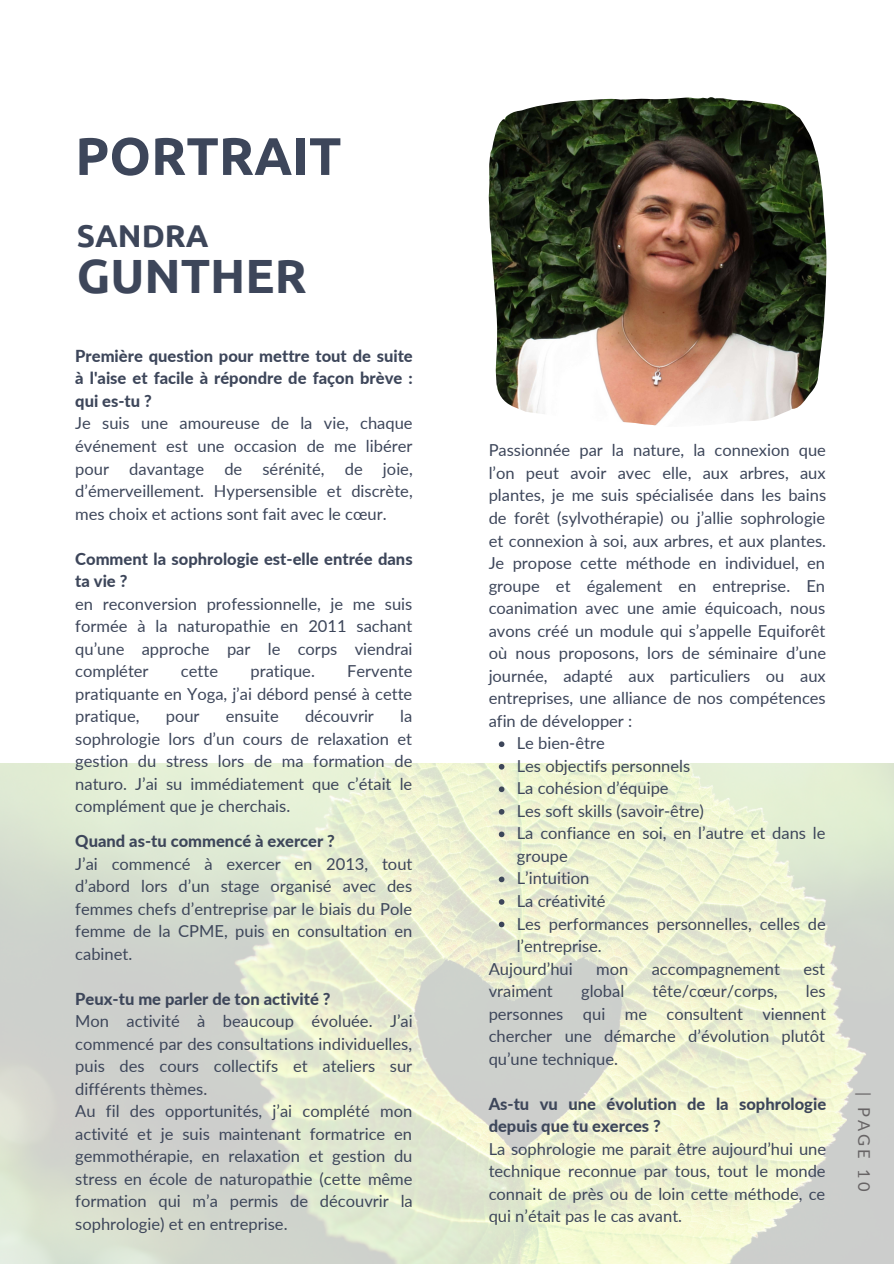
<style>
.page{position:relative;width:894px;height:1264px;background:#fff}
.page>*{position:absolute;margin:0;border:0;box-sizing:border-box;transform-origin:0 0}
.t1{font:700 52.8px "Ubuntu";color:#3d465a}
.t2{font:700 48px "Ubuntu";color:#3d465a}
.t3{font:700 31.5px "Ubuntu";color:#3d465a}
.t4{font:16.5px/22.5px "Lato";color:#3d465a;text-align:justify}
.t5{font:800 16.5px/22.5px "Lato";color:#3d465a}
.t6{font:16.5px "Lato";letter-spacing:.19em;color:#676465}
</style>
<div class="page">
<img style="left:488px;top:97px;width:337px;height:329px">
<img style="left:0;top:763px;width:893px;height:500px">
<svg style="left:498px;top:741px;width:6px;height:6px"></svg>
<svg style="left:498px;top:764px;width:6px;height:5px"></svg>
<svg style="left:498px;top:786px;width:6px;height:6px"></svg>
<svg style="left:498px;top:809px;width:6px;height:5px"></svg>
<svg style="left:498px;top:831px;width:6px;height:6px"></svg>
<svg style="left:498px;top:876px;width:6px;height:6px"></svg>
<svg style="left:498px;top:899px;width:6px;height:5px"></svg>
<svg style="left:498px;top:921px;width:6px;height:6px"></svg>
<p class="t1" style="left:75px;top:126px;width:267px">PORTRAIT</p>
<p class="t3" style="left:77px;top:218px;width:133px">SANDRA</p>
<p class="t2" style="left:77px;top:249px;width:231px">GUNTHER</p>
<p class="t5" style="left:75px;top:344px;width:339px;text-align:justify">Première question pour mettre tout de suite à l'aise et facile à répondre de façon brève : qui es-tu ?</p>
<p class="t4" style="left:75px;top:412px;width:339px">Je suis une amoureuse de la vie, chaque événement est une occasion de me libérer pour davantage de sérénité, de joie, d’émerveillement. Hypersensible et discrète, mes choix et actions sont fait avec le cœur.</p>
<p class="t5" style="left:75px;top:547px;width:339px">Comment la sophrologie est-elle entrée dans ta vie ?</p>
<p class="t4" style="left:75px;top:592px;width:339px">en reconversion professionnelle, je me suis formée à la naturopathie en 2011 sachant qu’une approche par le corps viendrai compléter</p>
<p class="t4" style="left:181px;top:659px;width:39px">cette</p>
<p class="t4" style="left:250px;top:659px;width:66px">pratique.</p>
<p class="t4" style="left:75px;top:659px;width:338px;text-indent:272px">Fervente pratiquante en Yoga, j’ai débord pensé à cette pratique,</p>
<p class="t4" style="left:75px;top:704px;width:338px;text-indent:325px">la sophrologie lors d’un cours de relaxation et gestion du stress lors de ma formation de naturo. J’ai su immédiatement que c’était le complément que je cherchais.</p>
<p class="t5" style="left:75px;top:829px;width:261px">Quand as-tu commencé à exercer ?</p>
<p class="t4" style="left:75px;top:851px;width:338px">J’ai commencé à exercer en 2013, tout d’abord lors d’un stage organisé avec des femmes chefs d’entreprise par le biais du Pole femme de la CPME, puis en consultation en cabinet.</p>
<p class="t5" style="left:75px;top:987px;width:257px">Peux-tu me parler de ton activité ?</p>
<p class="t4" style="left:75px;top:1009px;width:339px">Mon activité à beaucoup évoluée. J’ai commencé par des consultations individuelles, puis des cours collectifs et ateliers sur différents thèmes.</p>
<p class="t4" style="left:75px;top:1099px;width:339px">Au fil des opportunités, j’ai complété mon activité et je suis maintenant formatrice en gemmothérapie, en relaxation et gestion du stress en école de naturopathie (cette même formation qui m’a permis de découvrir la sophrologie) et en entreprise.</p>
<p class="t4" style="left:166px;top:704px;width:35px">pour</p>
<p class="t4" style="left:226px;top:704px;width:54px">ensuite</p>
<p class="t4" style="left:305px;top:704px;width:70px">découvrir</p>
<p class="t4" style="left:488px;top:439px;width:339px">Passionnée par la nature, la connexion que l’on peut avoir avec elle, aux arbres, aux plantes, je me suis spécialisée dans les bains de forêt (sylvothérapie) ou j’allie sophrologie et connexion à soi, aux arbres, et aux plantes.<br>Je propose cette méthode en individuel, en groupe et également en entreprise. En coanimation avec une amie équicoach, nous avons créé un module qui s’appelle Equiforêt où nous proposons, lors de séminaire d’une journée, adapté aux particuliers ou aux entreprises, une alliance de nos compétences afin de développer :</p>
<p class="t4" style="left:516px;top:731px;width:90px">Le bien-être</p>
<p class="t4" style="left:516px;top:754px;width:175px">Les objectifs personnels</p>
<p class="t4" style="left:516px;top:776px;width:153px">La cohésion d’équipe</p>
<p class="t4" style="left:516px;top:799px;width:189px">Les soft skills (savoir-être)</p>
<p class="t4" style="left:516px;top:821px;width:310px">La confiance en soi, en l’autre et dans le groupe</p>
<p class="t4" style="left:516px;top:866px;width:74px">L’intuition</p>
<p class="t4" style="left:516px;top:889px;width:90px">La créativité</p>
<p class="t4" style="left:516px;top:911px;width:310px">Les performances personnelles, celles de l’entreprise.</p>
<p class="t4" style="left:488px;top:956px;width:86px">Aujourd’hui</p>
<p class="t4" style="left:596px;top:956px;width:34px">mon</p>
<p class="t4" style="left:651px;top:956px;width:130px">accompagnement</p>
<p class="t4" style="left:803px;top:956px;width:23px">est</p>
<p class="t4" style="left:488px;top:979px;width:66px">vraiment</p>
<p class="t4" style="left:581px;top:979px;width:45px">global</p>
<p class="t4" style="left:652px;top:979px;width:127px">tête/cœur/corps,</p>
<p class="t4" style="left:488px;top:979px;width:339px;text-indent:317px">les personnes qui me consultent viennent chercher une démarche d’évolution plutôt qu’une technique.</p>
<p class="t5" style="left:488px;top:1092px;width:339px">As-tu vu une évolution de la sophrologie depuis que tu exerces ?</p>
<p class="t4" style="left:488px;top:1137px;width:339px">La sophrologie me parait être aujourd’hui une technique reconnue par tous, tout le monde connait de près ou de loin cette méthode, ce qui n’était pas le cas avant.</p>
<p class="t6" style="left:874px;top:1092px;width:101px;rotate:90deg">| PAGE 10</p>
</div>
